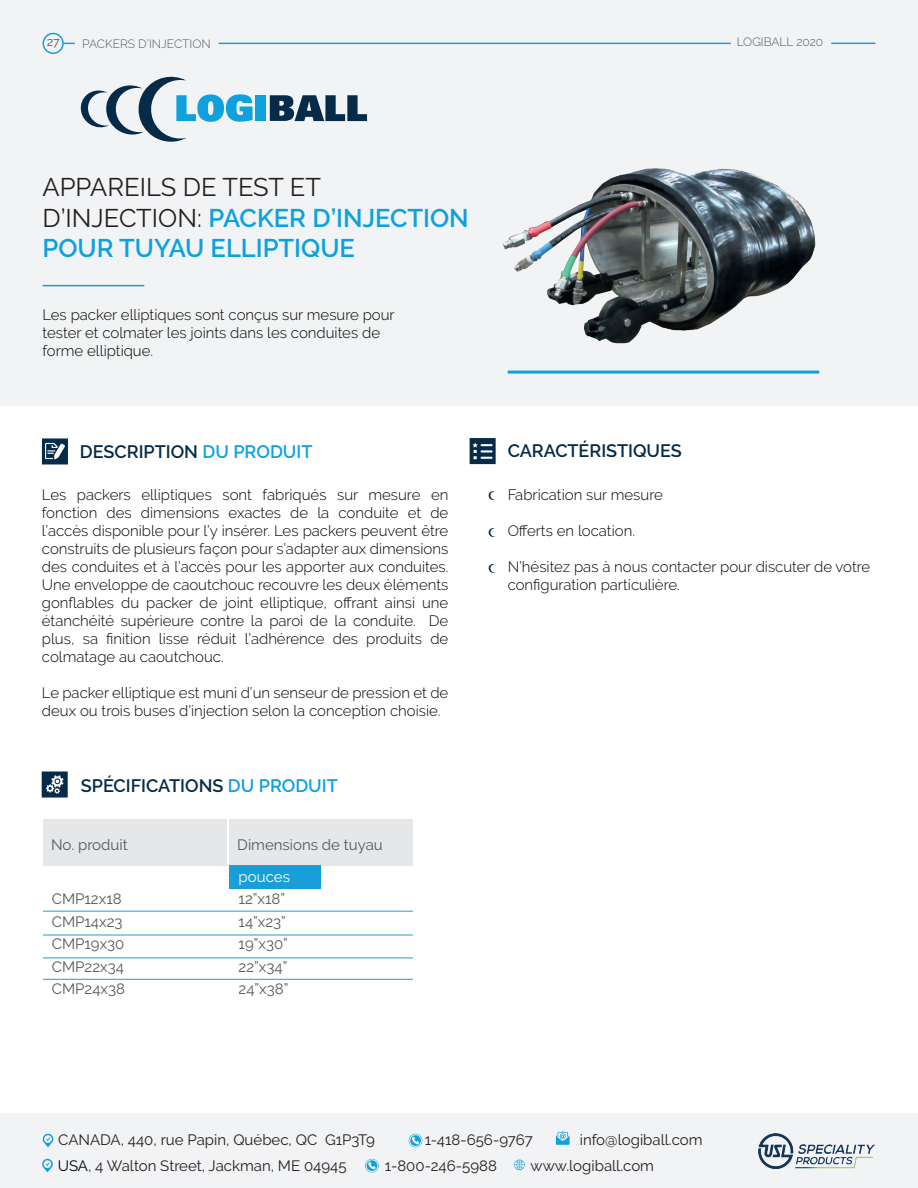
<style>
.page{position:relative;width:918px;height:1188px;background:#fff}
.page>*{position:absolute;margin:0;border:0;box-sizing:border-box;transform-origin:0 0}
.t1{font:600 25.5px/30.6px "Raleway";color:#0ea1dc}
.t2{font:600 18px "Raleway";color:#052b48}
.t3{font:300 15px/18px "Raleway";color:#000}
.t4{font:15px/25.8px "Raleway";color:#231f20}
.t5{font:15px "Raleway";color:#57585a}
.t6{font:15px "Raleway";color:#fff}
.t7{font:300 12px "Raleway";color:#57585a}
.t8{font:300 12px "Raleway";color:#231f20}
.s1{font-weight:400;color:#231f20}
.s2{color:#0ea1dc}
.s3{color:#000}
</style>
<div class="page">
<div style="left:0;top:1113px;width:918px;height:75px;background:#f2f3f4"></div>
<svg style="left:42px;top:1159px;width:11px;height:13px"></svg>
<svg style="left:43px;top:1134px;width:10px;height:13px"></svg>
<svg style="left:365px;top:1159px;width:14px;height:13px"></svg>
<div style="left:366px;top:1159px;width:12px;height:13px;border:1px solid #f2f3f4;border-radius:50%"></div>
<svg style="left:409px;top:1134px;width:13px;height:13px"></svg>
<div style="left:409px;top:1134px;width:13px;height:13px;border:1px solid #f2f3f4;border-radius:50%"></div>
<svg style="left:514px;top:1160px;width:11px;height:10px"></svg>
<svg style="left:556px;top:1131px;width:14px;height:14px"></svg>
<img style="left:759px;top:1133px;width:116px;height:35px">
<div style="left:0;top:0;width:918px;height:406px;background:#f2f3f4"></div>
<svg style="left:42px;top:438px;width:26px;height:26px"></svg>
<div style="left:470px;top:438px;width:26px;height:26px;background:#052b48;border:2px solid #052b48"></div>
<svg style="left:45px;top:443px;width:20px;height:16px"></svg>
<svg style="left:473px;top:443px;width:20px;height:16px"></svg>
<svg style="left:488px;top:491px;width:7px;height:9px"></svg>
<svg style="left:488px;top:528px;width:7px;height:9px"></svg>
<svg style="left:488px;top:564px;width:7px;height:9px"></svg>
<div style="left:42px;top:772px;width:26px;height:26px;background:#052b48;border:2px solid #052b48"></div>
<svg style="left:46px;top:775px;width:17px;height:19px"></svg>
<hr style="left:43px;top:285px;width:101px;height:1px;background:#0ea1dc">
<div style="left:256px;top:95px;width:10px;height:26px;background:#0ea1dc"></div>
<svg style="left:270px;top:95px;width:97px;height:26px"></svg>
<svg style="left:80px;top:76px;width:173px;height:66px"></svg>
<hr style="left:508px;top:371px;width:311px;height:3px;background:#0ea1dc">
<div style="left:229px;top:820px;width:184px;height:46px;background:#e6e7e9"></div>
<div style="left:229px;top:865px;width:92px;height:23px;background:#199eda"></div>
<hr style="left:43px;top:911px;width:370px;height:1px;background:#199eda">
<hr style="left:43px;top:958px;width:370px;height:1px;background:#199eda">
<hr style="left:43px;top:979px;width:370px;height:1px;background:#199eda">
<hr style="left:43px;top:935px;width:370px;height:1px;background:#199eda">
<div style="left:43px;top:820px;width:184px;height:46px;background:#e6e7e9"></div>
<img style="left:502px;top:168px;width:314px;height:176px">
<hr style="left:219px;top:43px;width:512px;height:1px;background:#199eda">
<div style="left:43px;top:33px;width:21px;height:21px;border:2px solid #199eda;border-radius:50%"></div>
<hr style="left:831px;top:43px;width:44px;height:1px;background:#199eda">
<p class="t8" style="left:47px;top:35px;width:14px">27</p>
<p class="t7" style="left:82px;top:37px;width:130px">PACKERS D’INJECTION</p>
<p class="t7" style="left:737px;top:35px;width:88px">LOGIBALL 2020</p>
<h1 class="t1" style="left:43px;top:172px;width:428px"><span class="s1">APPAREILS DE TEST ET<br>D’INJECTION:</span> PACKER D’INJECTION<br>POUR TUYAU ELLIPTIQUE</h1>
<p class="t3" style="left:43px;top:306px;width:354px">Les packer elliptiques sont conçus sur mesure pour tester et colmater les joints dans les conduites de forme elliptique.</p>
<p class="t2" style="left:80px;top:441px;width:234px">DESCRIPTION <span class="s2">DU PRODUIT</span></p>
<p class="t2" style="left:508px;top:441px;width:176px">CARACTÉRISTIQUES</p>
<p class="t3" style="left:42px;top:486px;width:408px;text-align:justify">Les packers elliptiques sont fabriqués sur mesure en fonction des dimensions exactes de la conduite et de l’accès disponible pour l’y insérer. Les packers peuvent être construits de plusieurs façon pour s’adapter aux dimensions des conduites et à l’accès pour les apporter aux conduites.<br>Une enveloppe de caoutchouc recouvre les deux éléments gonflables du packer de joint elliptique, offrant ainsi une étanchéité supérieure contre la paroi de la conduite. De plus, sa finition lisse réduit l’adhérence des produits de colmatage au caoutchouc.</p>
<p class="t3" style="left:42px;top:684px;width:408px">Le packer elliptique est muni d’un senseur de pression et de deux ou trois buses d’injection selon la conception choisie.</p>
<p class="t3" style="left:508px;top:486px;width:157px">Fabrication sur mesure</p>
<p class="t3" style="left:508px;top:522px;width:129px">Offerts en location.</p>
<p class="t3" style="left:508px;top:558px;width:364px">N’hésitez pas à nous contacter pour discuter de votre configuration particulière.</p>
<p class="t2" style="left:81px;top:775px;width:259px">SPÉCIFICATIONS <span class="s2">DU PRODUIT</span></p>
<p class="t5" style="left:51px;top:836px;width:78px">No. produit</p>
<p class="t5" style="left:237px;top:836px;width:147px">Dimensions de tuyau</p>
<p class="t6" style="left:239px;top:868px;width:53px">pouces</p>
<p class="t5" style="left:52px;top:890px;width:71px">CMP12x18</p>
<p class="t5" style="left:239px;top:890px;width:48px">12”x18”</p>
<p class="t5" style="left:52px;top:913px;width:72px">CMP14x23</p>
<p class="t5" style="left:239px;top:914px;width:49px">14”x23”</p>
<p class="t5" style="left:52px;top:935px;width:74px">CMP19x30</p>
<p class="t5" style="left:239px;top:935px;width:51px">19”x30”</p>
<p class="t5" style="left:52px;top:958px;width:74px">CMP22x34</p>
<p class="t5" style="left:239px;top:958px;width:50px">22”x34”</p>
<p class="t5" style="left:52px;top:980px;width:75px">CMP24x38</p>
<p class="t5" style="left:239px;top:980px;width:51px">24”x38”</p>
<p class="t4" style="left:580px;top:1127px;width:124px">info@logiball.com</p>
<p class="t4" style="left:58px;top:1127px;width:318px">CANADA, 440, rue Papin, Québec, QC G1P3T9</p>
<p class="t4" style="left:531px;top:1127px;width:125px;text-indent:-106px">1-418-656-9767 www.logiball.com</p>
<p class="t4" style="left:58px;top:1152px;width:290px"><span class="s3">USA</span>, 4 Walton Street, Jackman, ME 04945</p>
<p class="t4" style="left:385px;top:1152px;width:114px">1-800-246-5988</p>
</div>
